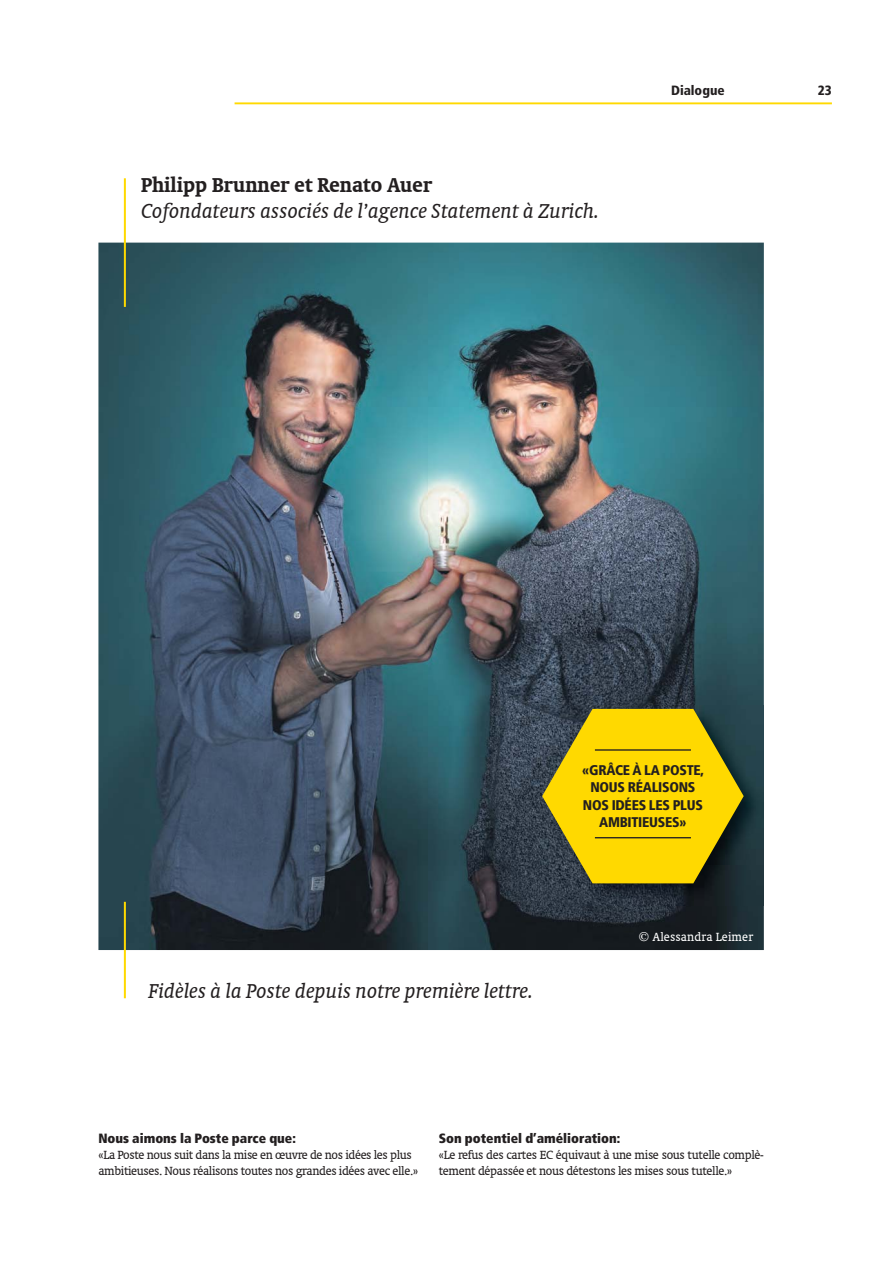
<style>
.page{position:relative;width:893px;height:1263px;background:#fff}
.page>*{position:absolute;margin:0;border:0;box-sizing:border-box;transform-origin:0 0}
.t1{font:italic 22.8px "Oranda BT";color:#231f20}
.t2{font:700 22.8px "Oranda BT";color:#231f20}
.t3{font:900 condensed 14.1px/17.4px "Frutiger LT Com";letter-spacing:-.02em;color:#231f20;text-align:center}
.t4{font:13.35px/16px "Oranda BT";letter-spacing:-.025em;color:#231f20}
.t5{font:900 condensed 13.35px "Frutiger LT Com";color:#231f20}
.t6{font:13.35px "Oranda BT";letter-spacing:.01em;color:#fff}
.t7{font:900 condensed 13.35px "Frutiger LT Com";color:#231f20}
</style>
<div class="page">
<hr style="left:235px;top:102px;width:597px;height:2px;background:#ffd900">
<img style="left:98px;top:243px;width:666px;height:707px">
<hr style="left:124px;top:178px;width:2px;height:129px;background:#ffd900">
<hr style="left:124px;top:902px;width:2px;height:96px;background:#ffd900">
<img style="left:540px;top:705px;width:224px;height:200px">
<svg style="left:542px;top:709px;width:202px;height:174px;background:#c8af10"></svg>
<hr style="left:595px;top:749px;width:96px;height:2px;background:#231f20">
<hr style="left:595px;top:837px;width:96px;height:1px;background:#231f20">
<h1 class="t2" style="left:141px;top:171px;width:292px">Philipp Brunner et Renato Auer</h1>
<h1 class="t1" style="left:141px;top:197px;width:460px">Cofondateurs associés de l’agence Statement à Zurich.</h1>
<p class="t7" style="left:671px;top:85px;width:55px">Dialogue</p>
<p class="t7" style="left:818px;top:85px;width:15px">23</p>
<p class="t3" style="left:582px;top:763px;width:123px">«GRÂCE À LA POSTE,<br>NOUS RÉALISONS<br>NOS IDÉES LES PLUS<br>AMBITIEUSES»</p>
<h1 class="t1" style="left:149px;top:978px;width:386px">Fidèles à la Poste depuis notre première lettre.</h1>
<p class="t6" style="left:638px;top:929px;width:116px">© Alessandra Leimer</p>
<p class="t5" style="left:98px;top:1133px;width:199px">Nous aimons la Poste parce que:</p>
<p class="t4" style="left:98px;top:1147px;width:321px">«La Poste nous suit dans la mise en œuvre de nos idées les plus ambitieuses. Nous réalisons toutes nos grandes idées avec elle.»</p>
<p class="t5" style="left:439px;top:1133px;width:183px">Son potentiel d’amélioration:</p>
<p class="t4" style="left:439px;top:1147px;width:327px">«Le refus des cartes EC équivaut à une mise sous tutelle complè&shy;tement dépassée et nous détestons les mises sous tutelle.»</p>
</div>
